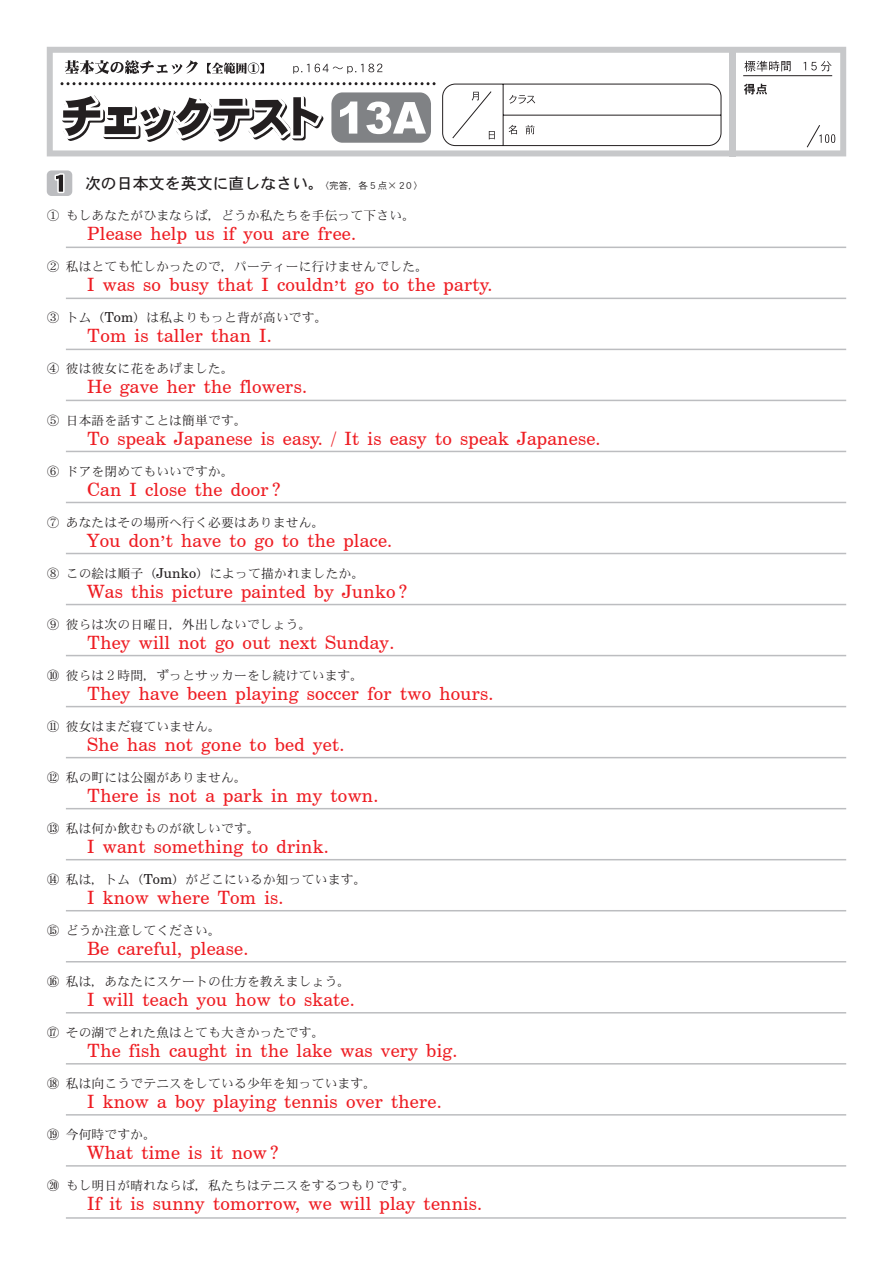
<style>
.page{position:relative;width:893px;height:1263px;background:#fff}
.page>*{position:absolute;margin:0;border:0;box-sizing:border-box;transform-origin:0 0}
.t1{font:18.3px "Century Schoolbook BT";letter-spacing:.015em;color:#ee1d23}
.t2{font:15.9px "DFHS Gothic Std W5";color:#231f20}
.t3{font:12.75px "DFHS Mincho Std W3";letter-spacing:.015em;color:#231f20}
.s1{font-family:"DFHS Gothic Std W3";font-size:9.6px}
.s2{font-family:"Century Schoolbook BT";font-size:13.8px}
</style>
<div class="page">
<hr style="left:66px;top:247px;width:780px;height:1px;background:#bcbdc0">
<hr style="left:66px;top:298px;width:780px;height:1px;background:#bcbdc0">
<hr style="left:66px;top:349px;width:780px;height:1px;background:#bcbdc0">
<hr style="left:66px;top:400px;width:780px;height:1px;background:#bcbdc0">
<hr style="left:66px;top:451px;width:780px;height:1px;background:#bcbdc0">
<hr style="left:66px;top:502px;width:780px;height:1px;background:#bcbdc0">
<hr style="left:66px;top:553px;width:780px;height:1px;background:#bcbdc0">
<hr style="left:66px;top:604px;width:780px;height:1px;background:#bcbdc0">
<hr style="left:66px;top:655px;width:780px;height:1px;background:#bcbdc0">
<hr style="left:66px;top:706px;width:780px;height:1px;background:#bcbdc0">
<hr style="left:66px;top:757px;width:780px;height:1px;background:#bcbdc0">
<hr style="left:66px;top:808px;width:780px;height:1px;background:#bcbdc0">
<hr style="left:66px;top:859px;width:780px;height:1px;background:#bcbdc0">
<hr style="left:66px;top:910px;width:780px;height:1px;background:#bcbdc0">
<hr style="left:66px;top:961px;width:780px;height:1px;background:#bcbdc0">
<hr style="left:66px;top:1012px;width:780px;height:1px;background:#bcbdc0">
<hr style="left:66px;top:1063px;width:780px;height:1px;background:#bcbdc0">
<hr style="left:66px;top:1114px;width:780px;height:1px;background:#bcbdc0">
<hr style="left:66px;top:1165px;width:780px;height:1px;background:#bcbdc0">
<hr style="left:66px;top:1217px;width:780px;height:2px;background:#bcbdc0">
<div style="left:47px;top:170px;width:25px;height:26px;background:#bcbdc0;border-radius:5px"></div>
<svg style="left:54px;top:173px;width:11px;height:21px"></svg>
<svg style="left:47px;top:47px;width:799px;height:109px"></svg>
<svg style="left:744px;top:84px;width:23px;height:11px"></svg>
<svg style="left:806px;top:124px;width:29px;height:24px"></svg>
<div style="left:729px;top:47px;width:6px;height:109px;background:#c7c8ca"></div>
<svg style="left:442px;top:83px;width:280px;height:63px"></svg>
<svg style="left:50px;top:82px;width:386px;height:66px"></svg>
<svg style="left:744px;top:61px;width:47px;height:11px"></svg>
<svg style="left:804px;top:61px;width:27px;height:10px"></svg>
<hr style="left:743px;top:75px;width:89px;height:1px;background:#231f20">
<svg style="left:65px;top:60px;width:133px;height:14px"></svg>
<svg style="left:207px;top:63px;width:57px;height:11px"></svg>
<svg style="left:293px;top:64px;width:16px;height:10px"></svg>
<svg style="left:315px;top:64px;width:67px;height:10px"></svg>
<p class="t2" style="left:85px;top:175px;width:340px">次の日本文を英文に直しなさい。<span class="s1">〈完答，各５点×２０〉</span></p>
<p class="t1" style="left:87px;top:223px;width:270px">Please help us if you are free.</p>
<p class="t1" style="left:87px;top:274px;width:407px">I was so busy that I couldn t go to the party.</p>
<p class="t3" style="left:47px;top:209px;width:370px">① もしあなたがひまならば，どうか私たちを手伝って下さい。</p>
<p class="t3" style="left:47px;top:260px;width:383px">② 私はとても忙しかったので，パーティーに行けませんでした。</p>
<p class="t3" style="left:47px;top:311px;width:282px">③ トム（<span class="s2">Tom</span>）は私よりもっと背が高いです。</p>
<p class="t3" style="left:47px;top:362px;width:189px">④ 彼は彼女に花をあげました。</p>
<p class="t3" style="left:47px;top:413px;width:202px">⑤ 日本語を話すことは簡単です。</p>
<p class="t3" style="left:47px;top:464px;width:189px">⑥ ドアを閉めてもいいですか。</p>
<p class="t3" style="left:47px;top:515px;width:279px">⑦ あなたはその場所へ行く必要はありません。</p>
<p class="t3" style="left:47px;top:566px;width:319px">⑧ この絵は順子（<span class="s2">Junko</span>）によって描かれましたか。</p>
<p class="t3" style="left:47px;top:617px;width:266px">⑨ 彼らは次の日曜日，外出しないでしょう。</p>
<p class="t3" style="left:47px;top:668px;width:318px">⑩ 彼らは２時間，ずっとサッカーをし続けています。</p>
<p class="t3" style="left:47px;top:719px;width:176px">⑪ 彼女はまだ寝ていません。</p>
<p class="t3" style="left:47px;top:770px;width:202px">⑫ 私の町には公園がありません。</p>
<p class="t3" style="left:47px;top:821px;width:214px">⑬ 私は何か飲むものが欲しいです。</p>
<p class="t3" style="left:47px;top:872px;width:321px">⑭ 私は，トム（<span class="s2">Tom</span>）がどこにいるか知っています。</p>
<p class="t3" style="left:47px;top:923px;width:176px">⑮ どうか注意してください。</p>
<p class="t3" style="left:47px;top:974px;width:305px">⑯ 私は，あなたにスケートの仕方を教えましょう。</p>
<p class="t3" style="left:47px;top:1025px;width:279px">⑰ その湖でとれた魚はとても大きかったです。</p>
<p class="t3" style="left:47px;top:1076px;width:331px">⑱ 私は向こうでテニスをしている少年を知っています。</p>
<p class="t3" style="left:47px;top:1127px;width:111px">⑲ 今何時ですか。</p>
<p class="t3" style="left:47px;top:1178px;width:370px">⑳ もし明日が晴れならば，私たちはテニスをするつもりです。</p>
<p class="t1" style="left:334px;top:265px;width:7px">,</p>
<p class="t1" style="left:87px;top:325px;width:186px">Tom is taller than I.</p>
<p class="t1" style="left:87px;top:376px;width:221px">He gave her the flowers.</p>
<p class="t1" style="left:87px;top:427px;width:515px">To speak Japanese is easy. / It is easy to speak Japanese.</p>
<p class="t1" style="left:87px;top:478px;width:195px">Can I close the door ?</p>
<p class="t1" style="left:87px;top:529px;width:307px">You don t have to go to the place.</p>
<p class="t1" style="left:160px;top:520px;width:7px">,</p>
<p class="t1" style="left:87px;top:580px;width:321px">Was this picture painted by Junko ?</p>
<p class="t1" style="left:87px;top:631px;width:309px">They will not go out next Sunday.</p>
<p class="t1" style="left:87px;top:682px;width:408px">They have been playing soccer for two hours.</p>
<p class="t1" style="left:87px;top:733px;width:259px">She has not gone to bed yet.</p>
<p class="t1" style="left:87px;top:784px;width:293px">There is not a park in my town.</p>
<p class="t1" style="left:87px;top:835px;width:243px">I want something to drink.</p>
<p class="t1" style="left:87px;top:886px;width:198px">I know where Tom is.</p>
<p class="t1" style="left:87px;top:937px;width:163px">Be careful, please.</p>
<p class="t1" style="left:87px;top:988px;width:269px">I will teach you how to skate.</p>
<p class="t1" style="left:87px;top:1039px;width:372px">The fish caught in the lake was very big.</p>
<p class="t1" style="left:87px;top:1090px;width:356px">I know a boy playing tennis over there.</p>
<p class="t1" style="left:87px;top:1141px;width:193px">What time is it now ?</p>
<p class="t1" style="left:87px;top:1192px;width:397px">If it is sunny tomorrow, we will play tennis.</p>
</div>
